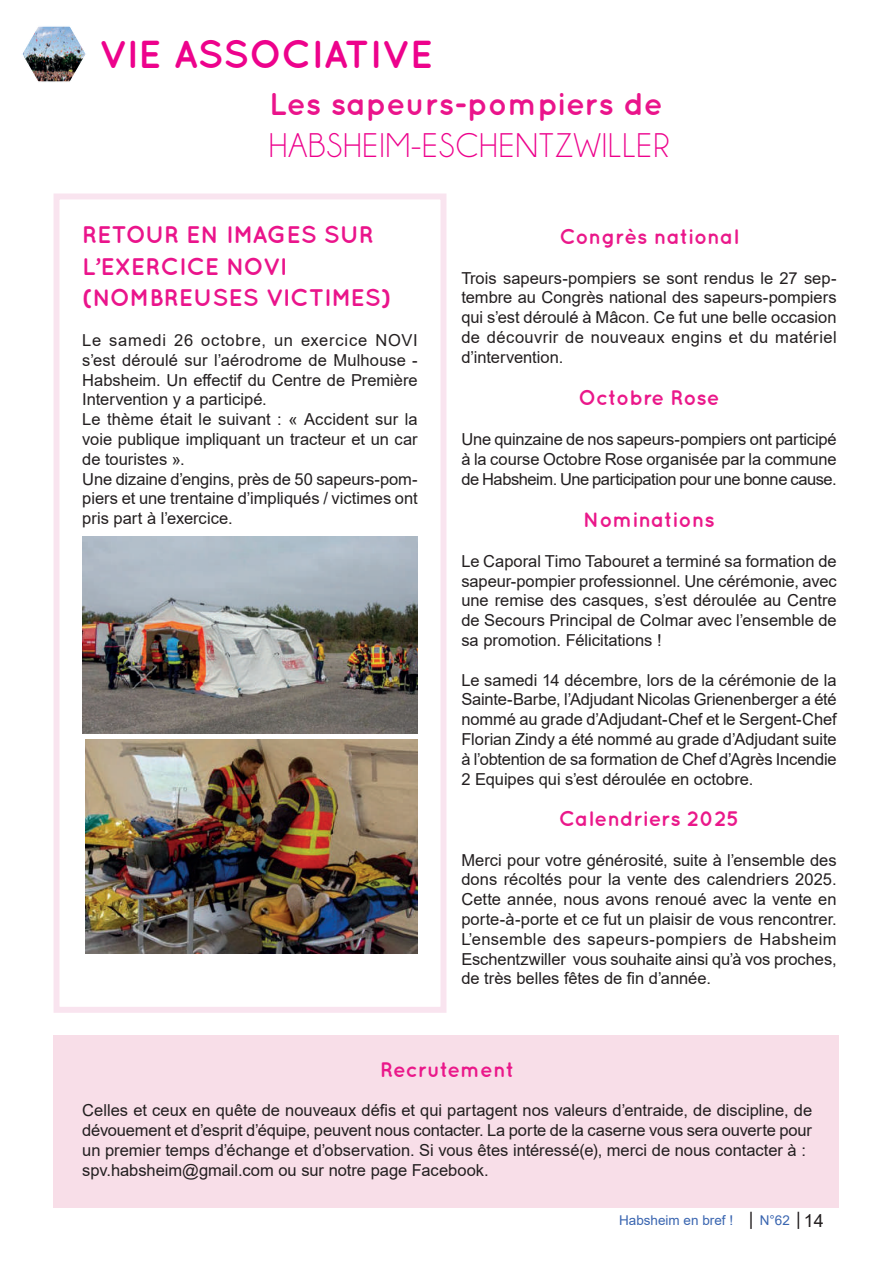
<style>
.page{position:relative;width:893px;height:1263px;background:#fff}
.page>*{position:absolute;margin:0;border:0;box-sizing:border-box;transform-origin:0 0}
.t1{font:700 39px "Quicksand";letter-spacing:-.005em;color:#ed028c}
.t2{font:34.5px "Champagne&Limousines";letter-spacing:.03em;color:#ed028c}
.t3{font:700 31.5px "Quicksand";color:#ea148b}
.t4{font:700 24px/31.5px "Quicksand";color:#ea148b}
.t5{font:700 21px "Quicksand";color:#ea188a}
.t6{font:16.5px/19.8px "Arial";color:#231f20;text-align:justify}
.t7{font:13.5px "Arial";color:#3965b0}
.s1{font-size:18px;color:#231f20}
</style>
<div class="page">
<div style="left:54px;top:1035px;width:785px;height:172px;background:#f8dee8"></div>
<img style="left:22px;top:26px;width:64px;height:56px">
<img style="left:82px;top:537px;width:336px;height:197px">
<img style="left:85px;top:739px;width:333px;height:214px">
<h1 class="t1" style="left:99px;top:30px;width:335px">VIE ASSOCIATIVE</h1>
<h3 class="t3" style="left:269px;top:85px;width:395px">Les sapeurs-pompiers de</h3>
<h2 class="t2" style="left:269px;top:128px;width:402px">HABSHEIM-ESCHENTZWILLER</h2>
<h3 class="t4" style="left:82px;top:218px;width:310px">RETOUR EN IMAGES SUR<br>L’EXERCICE NOVI (NOMBREUSES VICTIMES)</h3>
<p class="t6" style="left:82px;top:330px;width:337px;text-align:left">Le samedi 26 octobre, un exercice NOVI s’est déroulé sur l’aérodrome de Mulhouse - Habsheim. Un effectif du Centre de Première Intervention y a participé.<br>Le thème était le suivant : « Accident sur la voie publique impliquant un tracteur et un car de touristes ».<br>Une dizaine d’engins, près de 50 sapeurs-pom&shy;piers et une trentaine d’impliqués / victimes ont pris part à l’exercice.</p>
<p class="t5" style="left:559px;top:224px;width:181px">Congrès national</p>
<p class="t6" style="left:461px;top:268px;width:377px">Trois sapeurs-pompiers se sont rendus le 27 sep&shy;tembre au Congrès national des sapeurs-pompiers qui s’est déroulé à Mâcon. Ce fut une belle occasion de découvrir de nouveaux engins et du matériel d’intervention.</p>
<p class="t5" style="left:578px;top:385px;width:143px">Octobre Rose</p>
<p class="t6" style="left:461px;top:429px;width:377px">Une quinzaine de nos sapeurs-pompiers ont participé à la course Octobre Rose organisée par la commune de Habsheim. Une participation pour une bonne cause.</p>
<p class="t5" style="left:583px;top:507px;width:133px">Nominations</p>
<p class="t6" style="left:461px;top:551px;width:377px">Le Caporal Timo Tabouret a terminé sa formation de sapeur-pompier professionnel. Une cérémonie, avec une remise des casques, s’est déroulée au Centre de Secours Principal de Colmar avec l’ensemble de sa promotion. Félicitations !</p>
<p class="t6" style="left:461px;top:670px;width:377px">Le samedi 14 décembre, lors de la cérémonie de la Sainte-Barbe, l’Adjudant Nicolas Grienenberger a été nommé au grade d’Adjudant-Chef et le Sergent-Chef Florian Zindy a été nommé au grade d’Adjudant suite à l’obtention de sa formation de Chef d’Agrès Incendie 2 Equipes qui s’est déroulée en octobre.</p>
<p class="t5" style="left:559px;top:806px;width:182px">Calendriers 2025</p>
<p class="t6" style="left:461px;top:850px;width:377px">Merci pour votre générosité, suite à l’ensemble des dons récoltés pour la vente des calendriers 2025.<br>Cette année, nous avons renoué avec la vente en porte-à-porte et ce fut un plaisir de vous rencontrer.<br>L’ensemble des sapeurs-pompiers de Habsheim Eschentzwiller vous souhaite ainsi qu’à vos proches, de très belles fêtes de fin d’année.</p>
<p class="t5" style="left:380px;top:1057px;width:136px">Recrutement</p>
<p class="t6" style="left:82px;top:1100px;width:731px;text-align:left">Celles et ceux en quête de nouveaux défis et qui partagent nos valeurs d’entraide, de discipline, de dévouement et d’esprit d’équipe, peuvent nous contacter. La porte de la caserne vous sera ouverte pour un premier temps d’échange et d’observation. Si vous êtes intéressé(e), merci de nous contacter à : spv.habsheim@gmail.com ou sur notre page Facebook.</p>
<p class="t7" style="left:619px;top:1211px;width:206px">Habsheim en bref ! <span class="s1">|</span> N°62 <span class="s1">| 14</span></p>
</div>
